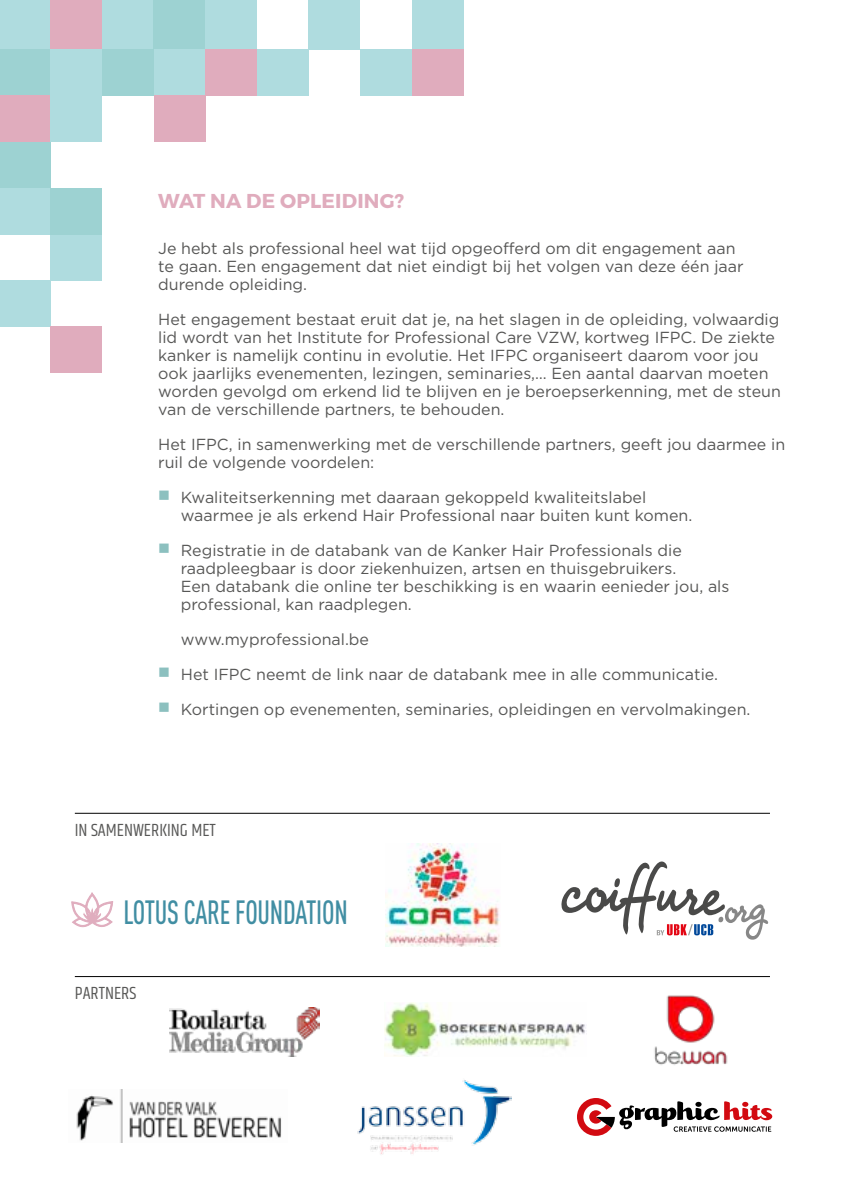
<style>
.page{position:relative;width:842px;height:1191px;background:#fff}
.page>*{position:absolute;margin:0;border:0;box-sizing:border-box;transform-origin:0 0}
.t1{font:500 condensed 33.2px "DIN Pro";letter-spacing:-.01em;color:#418ea3;scale:.85 1}
.t2{font:700 20px "Montserrat";letter-spacing:.01em;color:#e0acbd}
.t3{font:18px "Khand";color:#575756}
.t4{font:16px/18px "Gotham Pro";color:#575756}
.s1{color:#8cc0bf}
</style>
<div class="page">
<hr style="left:841px;top:0;width:1px;height:50px;background:#afdcdf">
<hr style="left:841px;top:280px;width:1px;height:47px;background:#afdcdf">
<div style="left:0;top:0;width:50px;height:50px;background:#afdcdf"></div>
<div style="left:50px;top:0;width:52px;height:50px;background:#e0acbd"></div>
<div style="left:102px;top:0;width:52px;height:50px;background:#afdcdf"></div>
<div style="left:154px;top:0;width:51px;height:50px;background:#9dd2d2"></div>
<div style="left:205px;top:0;width:52px;height:50px;background:#afdcdf"></div>
<div style="left:412px;top:0;width:52px;height:50px;background:#afdcdf"></div>
<div style="left:309px;top:0;width:51px;height:50px;background:#afdcdf"></div>
<div style="left:0;top:50px;width:50px;height:46px;background:#9dd2d2"></div>
<div style="left:50px;top:50px;width:52px;height:46px;background:#afdcdf"></div>
<div style="left:154px;top:50px;width:51px;height:46px;background:#afdcdf"></div>
<div style="left:205px;top:50px;width:52px;height:46px;background:#e0acbd"></div>
<div style="left:412px;top:50px;width:52px;height:46px;background:#e0acbd"></div>
<div style="left:257px;top:50px;width:52px;height:46px;background:#afdcdf"></div>
<div style="left:360px;top:50px;width:52px;height:46px;background:#afdcdf"></div>
<div style="left:0;top:96px;width:50px;height:46px;background:#e0acbd"></div>
<div style="left:102px;top:50px;width:52px;height:46px;background:#9dd2d2"></div>
<div style="left:0;top:142px;width:50px;height:46px;background:#9dd2d2"></div>
<div style="left:50px;top:96px;width:52px;height:46px;background:#afdcdf"></div>
<div style="left:0;top:280px;width:50px;height:47px;background:#afdcdf"></div>
<div style="left:154px;top:96px;width:52px;height:46px;background:#e0acbd"></div>
<div style="left:0;top:188px;width:50px;height:46px;background:#afdcdf"></div>
<div style="left:50px;top:234px;width:52px;height:46px;background:#afdcdf"></div>
<div style="left:50px;top:327px;width:52px;height:46px;background:#e0acbd"></div>
<div style="left:50px;top:188px;width:52px;height:46px;background:#9dd2d2"></div>
<hr style="left:75px;top:976px;width:695px;height:1px;background:#000">
<hr style="left:75px;top:813px;width:695px;height:1px;background:#000">
<img style="left:170px;top:1007px;width:149px;height:49px">
<svg style="left:577px;top:1098px;width:196px;height:37px"></svg>
<img style="left:384px;top:1003px;width:203px;height:53px">
<img style="left:357px;top:1080px;width:155px;height:74px">
<img style="left:654px;top:995px;width:74px;height:70px">
<img style="left:76px;top:1089px;width:205px;height:53px">
<img style="left:385px;top:843px;width:115px;height:103px">
<svg style="left:71px;top:892px;width:42px;height:35px"></svg>
<svg style="left:561px;top:861px;width:207px;height:78px"></svg>
<p class="t2" style="left:158px;top:188px;width:247px">WAT NA DE OPLEIDING?</p>
<p class="t4" style="left:158px;top:239px;width:587px">Je hebt als professional heel wat tijd opgeofferd om dit engagement aan te gaan. Een engagement dat niet eindigt bij het volgen van deze één jaar durende opleiding.</p>
<p class="t4" style="left:158px;top:310px;width:624px">Het engagement bestaat eruit dat je, na het slagen in de opleiding, volwaardig lid wordt van het Institute for Professional Care VZW, kortweg IFPC. De ziekte kanker is namelijk continu in evolutie. Het IFPC organiseert daarom voor jou ook jaarlijks evenementen, lezingen, seminaries,… Een aantal daarvan moeten worden gevolgd om erkend lid te blijven en je beroepserkenning, met de steun van de verschillende partners, te behouden.</p>
<p class="t4" style="left:158px;top:435px;width:628px">Het IFPC, in samenwerking met de verschillende partners, geeft jou daarmee in ruil de volgende voordelen:</p>
<p class="t4" style="left:181px;top:488px;width:513px;text-indent:-23px"><span class="s1">■</span> Kwaliteitserkenning met daaraan gekoppeld kwaliteitslabel waarmee je als erkend Hair Professional naar buiten kunt komen.</p>
<p class="t4" style="left:181px;top:541px;width:550px;text-indent:-23px"><span class="s1">■</span> Registratie in de databank van de Kanker Hair Professionals die raadpleegbaar is door ziekenhuizen, artsen en thuisgebruikers.<br>Een databank die online ter beschikking is en waarin eenieder jou, als professional, kan raadplegen.</p>
<p class="t4" style="left:181px;top:630px;width:190px">www.myprofessional.be</p>
<p class="t4" style="left:158px;top:665px;width:561px"><span class="s1">■</span> Het IFPC neemt de link naar de databank mee in alle communicatie.</p>
<p class="t4" style="left:158px;top:700px;width:594px"><span class="s1">■</span> Kortingen op evenementen, seminaries, opleidingen en vervolmakingen.</p>
<p class="t3" style="left:75px;top:819px;width:142px">IN SAMENWERKING MET</p>
<h1 class="t1" style="left:123px;top:892px;width:265px">LOTUS CARE FOUNDATION</h1>
<p class="t3" style="left:75px;top:982px;width:63px">PARTNERS</p>
</div>
